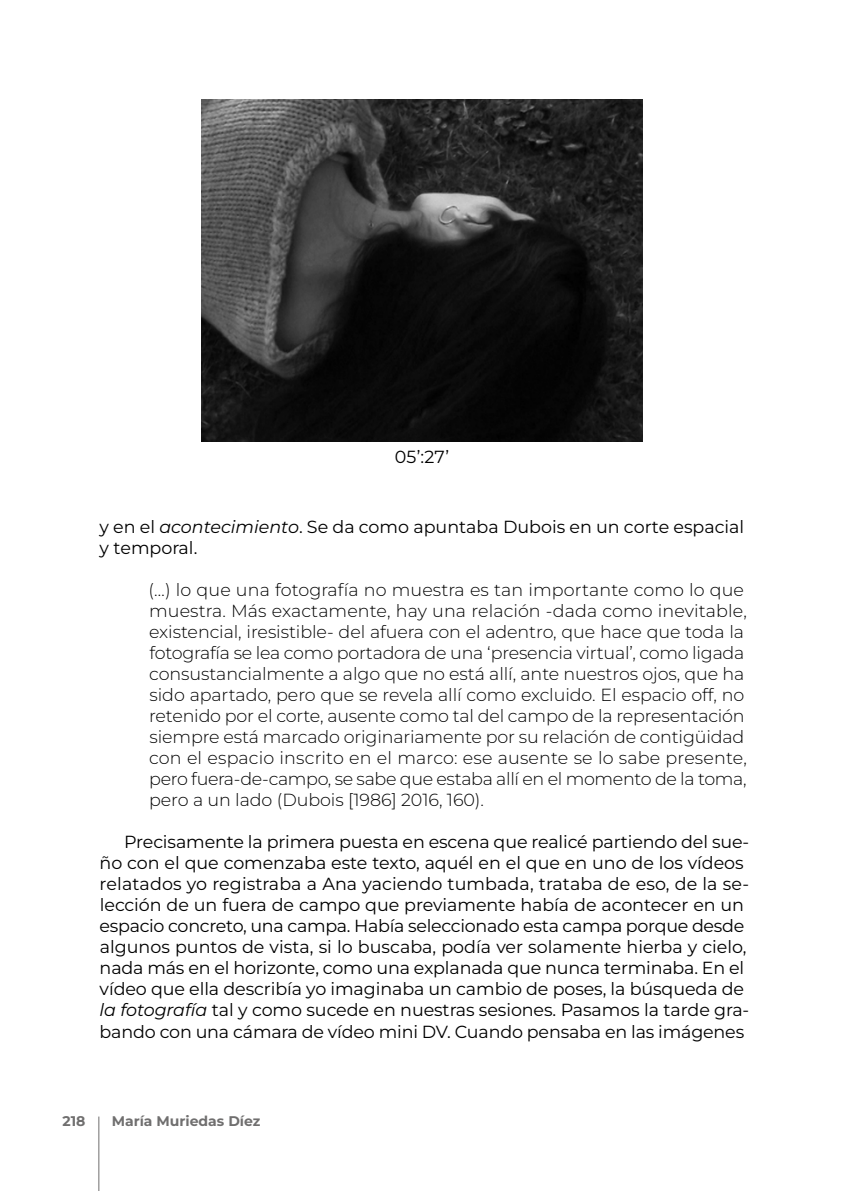
<style>
.page{position:relative;width:844px;height:1191px;background:#fff}
.page>*{position:absolute;margin:0;border:0;box-sizing:border-box;transform-origin:0 0}
.t1{font:17.5px/21px "Montserrat";letter-spacing:-.005em;color:#000}
.t2{font:300 17.5px/21px "Montserrat";letter-spacing:-.005em;color:#000}
.t3{font:700 14px "Montserrat";color:#706f6f}
.s1{font-style:italic}
</style>
<div class="page">
<hr style="left:98px;top:1116px;width:1px;height:75px;background:#706f6f">
<img style="left:201px;top:99px;width:441px;height:342px">
<p class="t1" style="left:395px;top:445px;width:56px">05’:27’</p>
<p class="t1" style="left:99px;top:516px;width:646px">y en el <span class="s1">acontecimiento</span>. Se da como apuntaba Dubois en un corte espacial y temporal.</p>
<p class="t2" style="left:148px;top:579px;width:599px">(…) lo que una fotografía no muestra es tan importante como lo que muestra. Más exactamente, hay una relación -dada como inevitable, existencial, iresistible- del afuera con el adentro, que hace que toda la fotografía se lea como portadora de una ‘presencia virtual’, como ligada consustancialmente a algo que no está allí, ante nuestros ojos, que ha sido apartado, pero que se revela allí como excluido. El espacio off, no retenido por el corte, ausente como tal del campo de la representación siempre está marcado originariamente por su relación de contigüidad con el espacio inscrito en el marco: ese ausente se lo sabe presente, pero fuera-de-campo, se sabe que estaba allí en el momento de la toma, pero a un lado (Dubois [1986] 2016, 160).</p>
<p class="t1" style="left:100px;top:831px;width:651px;text-indent:25px">Precisamente la primera puesta en escena que realicé partiendo del sue&shy;ño con el que comenzaba este texto, aquél en el que en uno de los vídeos relatados yo registraba a Ana yaciendo tumbada, trataba de eso, de la se&shy;lección de un fuera de campo que previamente había de acontecer en un espacio concreto, una campa. Había seleccionado esta campa porque desde algunos puntos de vista, si lo buscaba, podía ver solamente hierba y cielo, nada más en el horizonte, como una explanada que nunca terminaba. En el vídeo que ella describía yo imaginaba un cambio de poses, la búsqueda de <span class="s1">la fotografía</span> tal y como sucede en nuestras sesiones. Pasamos la tarde gra&shy;bando con una cámara de vídeo mini DV. Cuando pensaba en las imágenes</p>
<p class="t3" style="left:63px;top:1112px;width:24px">218</p>
<p class="t3" style="left:112px;top:1112px;width:150px">María Muriedas Díez</p>
</div>
